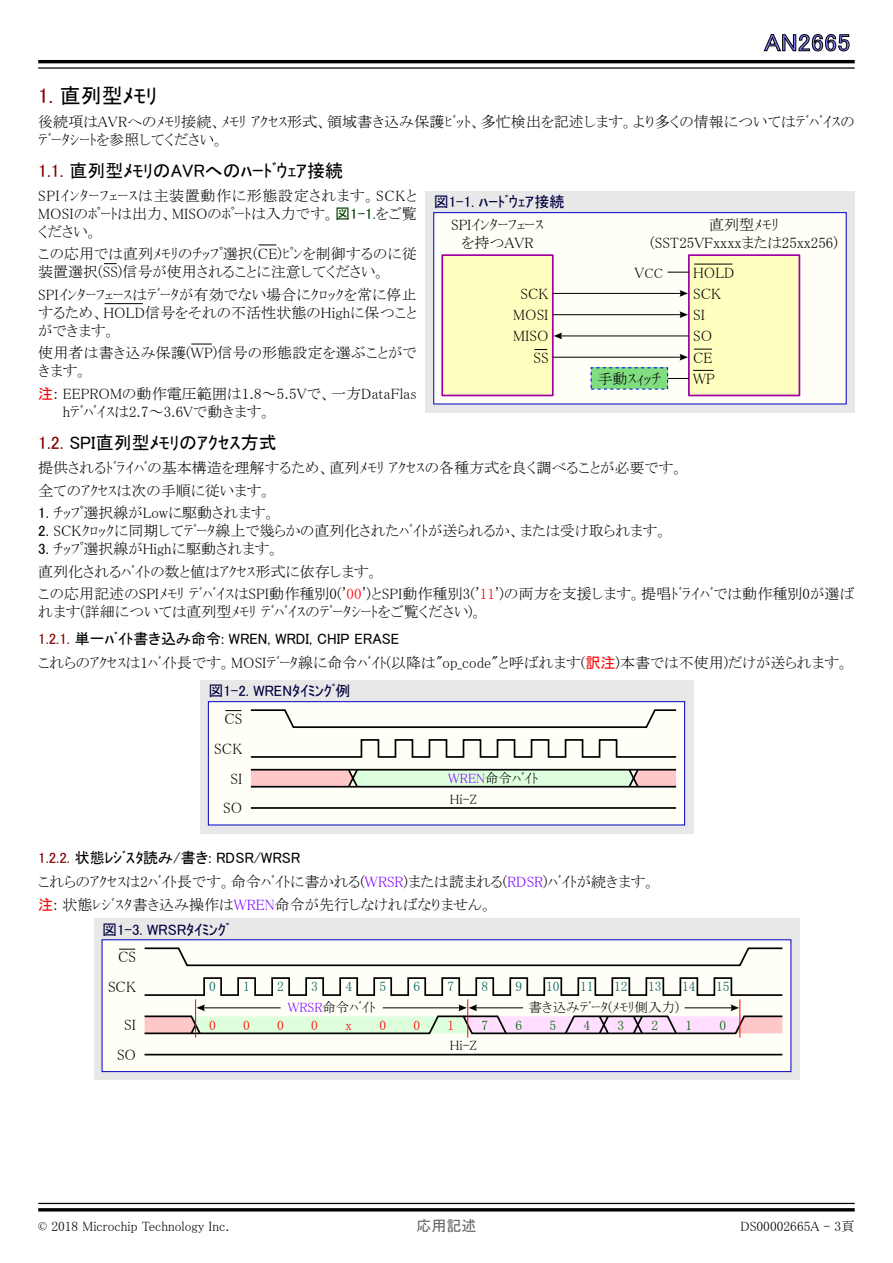
<style>
.page{position:relative;width:893px;height:1263px;background:#fff}
.page>*{position:absolute;margin:0;border:0;box-sizing:border-box;transform-origin:0 0}
.t1{font:24px "MS P Gothic";color:#8080ff;scale:1.1 1}
.t2{font:21px "MS P Gothic";color:#000}
.t3{font:18px "MS P Gothic";color:#000}
.t4{font:15px/18px "MS P Mincho";color:#000}
.t5{font:15px "MS P Gothic";color:#000}
.t6{font:15px "MS P Gothic";color:#000040}
.t7{font:15px "MS P Gothic";color:#646464}
.t8{font:13.5px/20.7px "MS P Mincho";color:#000}
.t9{font:13.5px "MS P Mincho";color:#006060}
.t10{font:13.5px "MS P Mincho";color:#006000}
.t11{font:13.5px "MS P Mincho";color:#f00}
.s1{color:#800000}
.s2{font-family:"MS P Gothic";color:#004000}
.s3{font-family:"MS P Gothic";color:#f00}
.s4{font-size:15px}
.s5{font-family:"MS P Gothic"}
.s6{color:#f00}
.s7{color:#8000ff}
</style>
<div class="page">
<svg style="left:764px;top:34px;width:85px;height:17px"></svg>
<hr style="left:38px;top:60px;width:817px;height:3px;background:#000">
<hr style="left:38px;top:67px;width:817px;height:2px;background:#000">
<hr style="left:38px;top:1203px;width:817px;height:1px;background:#000">
<hr style="left:38px;top:1208px;width:817px;height:3px;background:#000">
<svg style="left:259px;top:245px;width:17px;height:1px"></svg>
<svg style="left:191px;top:344px;width:21px;height:1px"></svg>
<hr style="left:105px;top:303px;width:38px;height:1px;background:#000">
<svg style="left:104px;top:263px;width:13px;height:1px"></svg>
<div style="left:425px;top:191px;width:430px;height:221px;background:#e8e8e8"></div>
<div style="left:434px;top:213px;width:412px;height:191px;background:#fffff7"></div>
<div style="left:433px;top:212px;width:414px;height:192px;border:1px solid #0000c0"></div>
<div style="left:442px;top:255px;width:111px;height:140px;background:#ffffc0"></div>
<div style="left:441px;top:254px;width:113px;height:142px;border:2px solid #a000a0"></div>
<div style="left:689px;top:255px;width:110px;height:140px;background:#ffffc0"></div>
<div style="left:688px;top:254px;width:112px;height:142px;border:2px solid #a000a0"></div>
<hr style="left:553px;top:293px;width:132px;height:1px;background:#000">
<hr style="left:553px;top:314px;width:132px;height:1px;background:#000">
<hr style="left:557px;top:335px;width:132px;height:1px;background:#000">
<hr style="left:553px;top:357px;width:132px;height:1px;background:#000">
<svg style="left:694px;top:349px;width:18px;height:1px"></svg>
<svg style="left:668px;top:272px;width:21px;height:1px"></svg>
<svg style="left:668px;top:378px;width:21px;height:1px"></svg>
<div style="left:591px;top:368px;width:77px;height:21px;background:#80de80"></div>
<svg style="left:679px;top:290px;width:9px;height:7px"></svg>
<svg style="left:679px;top:311px;width:9px;height:7px"></svg>
<svg style="left:679px;top:354px;width:9px;height:7px"></svg>
<svg style="left:554px;top:333px;width:8px;height:6px"></svg>
<svg style="left:534px;top:349px;width:13px;height:1px"></svg>
<hr style="left:694px;top:264px;width:38px;height:1px;background:#000">
<svg style="left:693px;top:370px;width:20px;height:1px"></svg>
<div style="left:200px;top:680px;width:493px;height:153px;background:#e8e8e8"></div>
<div style="left:208px;top:702px;width:477px;height:123px;background:#fffff7"></div>
<div style="left:208px;top:701px;width:477px;height:124px;border:1px solid #0000c0"></div>
<svg style="left:250px;top:709px;width:427px;height:19px"></svg>
<svg style="left:250px;top:739px;width:427px;height:19px"></svg>
<svg style="left:251px;top:768px;width:425px;height:20px;background:#bfc2b1"></svg>
<hr style="left:251px;top:807px;width:425px;height:2px;background:#000">
<svg style="left:225px;top:710px;width:17px;height:1px"></svg>
<div style="left:94px;top:918px;width:705px;height:162px;background:#e8e8e8"></div>
<div style="left:102px;top:940px;width:689px;height:131px;background:#fffff7"></div>
<div style="left:102px;top:939px;width:689px;height:133px;border:1px solid #0000c0"></div>
<svg style="left:144px;top:947px;width:639px;height:20px"></svg>
<hr style="left:145px;top:1054px;width:637px;height:1px;background:#000">
<svg style="left:119px;top:949px;width:16px;height:1px"></svg>
<svg style="left:144px;top:977px;width:639px;height:19px"></svg>
<hr style="left:467px;top:999px;width:1px;height:38px;background:#f00">
<hr style="left:740px;top:999px;width:1px;height:38px;background:#f00">
<hr style="left:195px;top:999px;width:1px;height:38px;background:#f00">
<svg style="left:144px;top:1004px;width:639px;height:32px"></svg>
<h1 class="t1" style="left:764px;top:30px;width:80px">AN2665</h1>
<h2 class="t2" style="left:38px;top:85px;width:120px"><span class="s1">1.</span> 直列型ﾒﾓﾘ</h2>
<p class="t4" style="left:38px;top:113px;width:818px">後続項はAVRへのﾒﾓﾘ接続、ﾒﾓﾘ ｱｸｾｽ形式、領域書き込み保護ﾋﾞｯﾄ、多忙検出を記述します。より多くの情報についてはﾃﾞﾊﾞｲｽのﾃﾞｰﾀｼｰﾄを参照してください。</p>
<p class="t3" style="left:38px;top:161px;width:307px"><span class="s1">1.1.</span> 直列型ﾒﾓﾘのAVRへのﾊｰﾄﾞｳｪｱ接続</p>
<p class="t4" style="left:38px;top:186px;width:380px;text-align:justify">SPIｲﾝﾀｰﾌｪｰｽは主装置動作に形態設定されます。SCKとMOSIのﾎﾟｰﾄは出力、MISOのﾎﾟｰﾄは入力です。<span class="s2">図1-1.</span>をご覧ください。</p>
<p class="t4" style="left:38px;top:245px;width:380px">この応用では直列ﾒﾓﾘのﾁｯﾌﾟ選択(CE)ﾋﾟﾝを制御するのに従装置選択(SS)信号が使用されることに注意してください。</p>
<p class="t4" style="left:38px;top:285px;width:380px;text-align:justify">SPIｲﾝﾀｰﾌｪｰｽはﾃﾞｰﾀが有効でない場合にｸﾛｯｸを常に停止するため、HOLD信号をそれの不活性状態のHighに保つことができます。</p>
<p class="t4" style="left:38px;top:344px;width:380px">使用者は書き込み保護(WP)信号の形態設定を選ぶことができます。</p>
<p class="t4" style="left:63px;top:384px;width:355px;text-indent:-24px"><span class="s3">注</span>: EEPROMの動作電圧範囲は1.8～5.5Vで、一方DataFlas hﾃﾞﾊﾞｲｽは2.7～3.6Vで動きます。</p>
<p class="t6" style="left:434px;top:195px;width:132px">図1-1. ﾊｰﾄﾞｳｪｱ接続</p>
<p class="t4" style="left:451px;top:215px;width:94px;text-align:center">SPIｲﾝﾀｰﾌｪｰｽを持つAVR</p>
<p class="t4" style="left:650px;top:215px;width:189px;text-align:center">直列型ﾒﾓﾘ<br>(SST25VFxxxxまたは25xx256)</p>
<p class="t4" style="left:693px;top:263px;width:43px">HOLD</p>
<p class="t8" style="left:634px;top:262px;width:30px"><span class="s4">V</span>CC</p>
<p class="t4" style="left:693px;top:283px;width:30px;line-height:21.3px">SCK<br>SI</p>
<p class="t4" style="left:513px;top:283px;width:37px;line-height:21.3px;text-align:right">SCK<br>MOSI<br>MISO<br>SS</p>
<p class="t4" style="left:693px;top:325px;width:21px;line-height:21.3px">SO<br>CE</p>
<p class="t4" style="left:597px;top:369px;width:65px">手動ｽｨｯﾁ</p>
<p class="t4" style="left:693px;top:369px;width:23px">WP</p>
<p class="t3" style="left:38px;top:434px;width:240px"><span class="s1">1.2.</span> SPI直列型ﾒﾓﾘのｱｸｾｽ方式</p>
<p class="t4" style="left:38px;top:457px;width:647px;line-height:22.5px">提供されるﾄﾞﾗｲﾊﾞの基本構造を理解するため、直列ﾒﾓﾘ ｱｸｾｽの各種方式を良く調べることが必要です。全てのｱｸｾｽは次の手順に従います。</p>
<p class="t4" style="left:38px;top:504px;width:239px"><span class="s5">1.</span> ﾁｯﾌﾟ選択線がLowに駆動されます。</p>
<p class="t4" style="left:38px;top:522px;width:631px"><span class="s5">2.</span> SCKｸﾛｯｸに同期してﾃﾞｰﾀ線上で幾らかの直列化されたﾊﾞｲﾄが送られるか、または受け取られます。</p>
<p class="t4" style="left:38px;top:538px;width:818px;line-height:22.5px"><span class="s5">3.</span> ﾁｯﾌﾟ選択線がHighに駆動されます。<br>直列化されるﾊﾞｲﾄの数と値はｱｸｾｽ形式に依存します。<br>この応用記述のSPIﾒﾓﾘ ﾃﾞﾊﾞｲｽはSPI動作種別0('<span class="s6">00</span>')とSPI動作種別3('<span class="s6">11</span>')の両方を支援します。提唱ﾄﾞﾗｲﾊﾞでは動作種別0が選ば</p>
<p class="t4" style="left:38px;top:603px;width:446px">れます(詳細については直列型ﾒﾓﾘ ﾃﾞﾊﾞｲｽのﾃﾞｰﾀｼｰﾄをご覧ください)。</p>
<p class="t5" style="left:38px;top:631px;width:363px"><span class="s1">1.2.1.</span> 単一ﾊﾞｲﾄ書き込み命令: WREN, WRDI, CHIP ERASE</p>
<p class="t4" style="left:38px;top:654px;width:812px">これらのｱｸｾｽは1ﾊﾞｲﾄ長です。MOSIﾃﾞｰﾀ線に命令ﾊﾞｲﾄ(以降は"op_code"と呼ばれます(<span class="s3">訳注</span>)本書では不使用)だけが送られます。</p>
<p class="t6" style="left:208px;top:683px;width:144px">図1-2. WRENﾀｲﾐﾝｸﾞ例</p>
<p class="t4" style="left:214px;top:704px;width:30px;line-height:29.7px;text-align:right">CS<br>SCK<br>SI<br>SO</p>
<p class="t8" style="left:448px;top:768px;width:92px"><span class="s7">WREN</span>命令ﾊﾞｲﾄ<br>Hi-Z</p>
<p class="t5" style="left:38px;top:850px;width:263px"><span class="s1">1.2.2.</span> 状態ﾚｼﾞｽﾀ読み/書き: RDSR/WRSR</p>
<p class="t4" style="left:38px;top:871px;width:619px;line-height:22.5px">これらのｱｸｾｽは2ﾊﾞｲﾄ長です。命令ﾊﾞｲﾄに書かれる(<span class="s7">WRSR</span>)または読まれる(<span class="s7">RDSR</span>)ﾊﾞｲﾄが続きます。<span class="s3">注</span>: 状態ﾚｼﾞｽﾀ書き込み操作は<span class="s7">WREN</span>命令が先行しなければなりません。</p>
<p class="t6" style="left:102px;top:922px;width:129px">図1-3. WRSRﾀｲﾐﾝｸﾞ</p>
<p class="t4" style="left:108px;top:942px;width:30px;line-height:29.7px;text-align:right">CS<br>SCK</p>
<p class="t4" style="left:117px;top:1010px;width:21px;line-height:29.7px;text-align:center">SI<br>SO</p>
<p class="t9" style="left:209px;top:980px;width:8px">0</p>
<p class="t9" style="left:243px;top:980px;width:8px">1</p>
<p class="t9" style="left:277px;top:980px;width:8px">2</p>
<p class="t9" style="left:311px;top:980px;width:8px">3</p>
<p class="t9" style="left:345px;top:980px;width:8px">4</p>
<p class="t9" style="left:379px;top:980px;width:8px">5</p>
<p class="t9" style="left:413px;top:980px;width:8px">6</p>
<p class="t9" style="left:447px;top:980px;width:8px">7</p>
<p class="t9" style="left:481px;top:980px;width:8px">8</p>
<p class="t9" style="left:515px;top:980px;width:8px">9</p>
<p class="t9" style="left:546px;top:980px;width:15px">10</p>
<p class="t9" style="left:580px;top:980px;width:15px">11</p>
<p class="t9" style="left:614px;top:980px;width:15px">12</p>
<p class="t9" style="left:648px;top:980px;width:15px">13</p>
<p class="t9" style="left:682px;top:980px;width:15px">14</p>
<p class="t9" style="left:716px;top:980px;width:15px">15</p>
<p class="t10" style="left:481px;top:1018px;width:8px">7</p>
<p class="t10" style="left:515px;top:1018px;width:8px">6</p>
<p class="t10" style="left:549px;top:1018px;width:8px">5</p>
<p class="t10" style="left:583px;top:1018px;width:8px">4</p>
<p class="t10" style="left:617px;top:1018px;width:8px">3</p>
<p class="t10" style="left:651px;top:1018px;width:8px">2</p>
<p class="t10" style="left:685px;top:1018px;width:8px">1</p>
<p class="t10" style="left:719px;top:1018px;width:8px">0</p>
<p class="t8" style="left:288px;top:997px;width:90px"><span class="s7">WRSR</span>命令ﾊﾞｲﾄ</p>
<p class="t8" style="left:528px;top:997px;width:152px">書き込みﾃﾞｰﾀ(ﾒﾓﾘ側入力)</p>
<p class="t11" style="left:209px;top:1018px;width:8px">0</p>
<p class="t11" style="left:243px;top:1018px;width:8px">0</p>
<p class="t11" style="left:277px;top:1018px;width:8px">0</p>
<p class="t11" style="left:311px;top:1018px;width:8px">0</p>
<p class="t11" style="left:345px;top:1018px;width:8px">x</p>
<p class="t11" style="left:379px;top:1018px;width:8px">0</p>
<p class="t11" style="left:413px;top:1018px;width:8px">0</p>
<p class="t11" style="left:447px;top:1018px;width:8px">1</p>
<p class="t8" style="left:450px;top:1035px;width:29px">Hi-Z</p>
<p class="t8" style="left:38px;top:1215px;width:193px">© 2018 Microchip Technology Inc.</p>
<p class="t7" style="left:416px;top:1218px;width:61px">応用記述</p>
<p class="t8" style="left:740px;top:1215px;width:116px">DS00002665A - 3頁</p>
</div>
